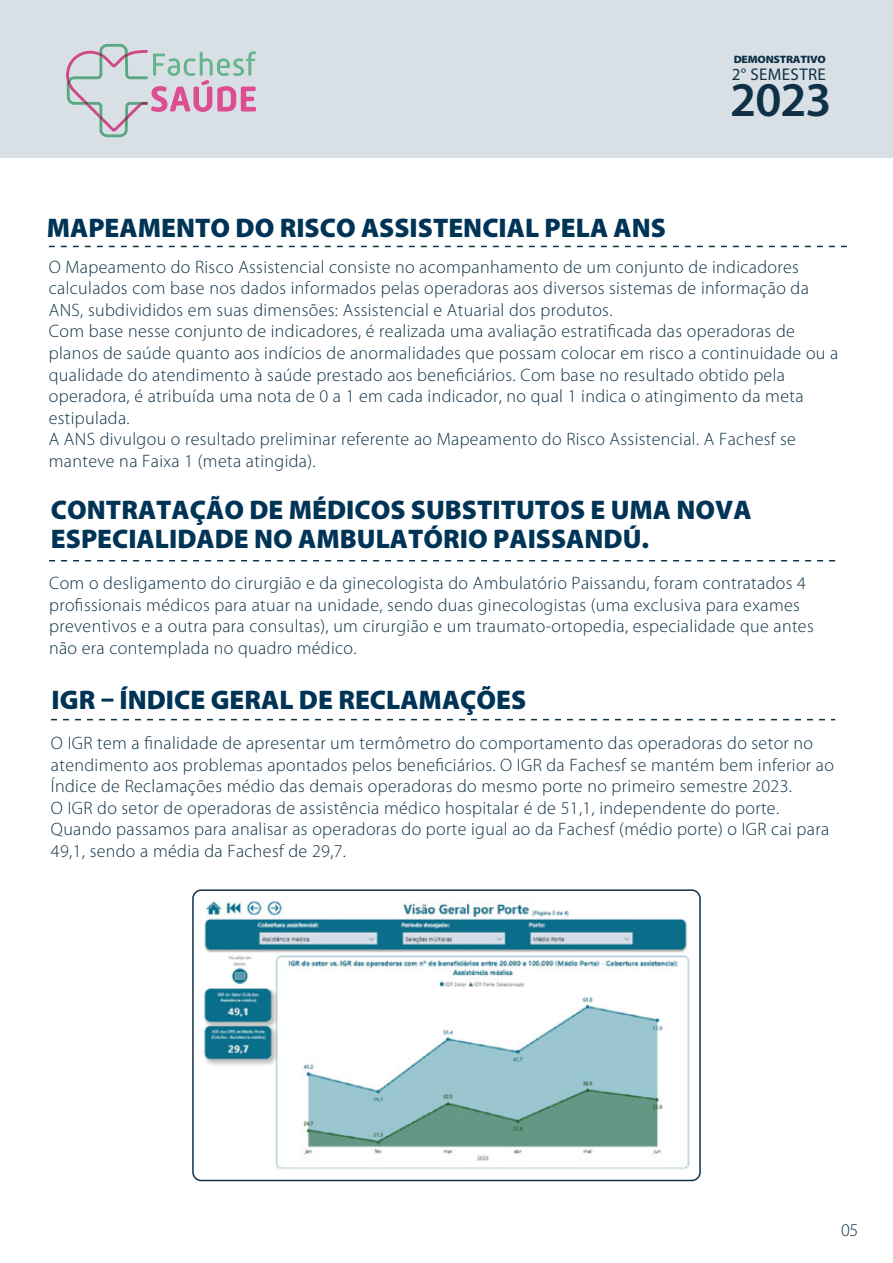
<style>
.page{position:relative;width:893px;height:1263px;background:#fff}
.page>*{position:absolute;margin:0;border:0;box-sizing:border-box;transform-origin:0 0}
.t1{font:600 48.6px "Myriad Pro";color:#0f3147}
.t2{font:900 27px/29.4px "Myriad Pro";color:#003457}
.t3{font:300 18px/21.6px "Myriad Pro";letter-spacing:.02em;color:#0f3147}
.t4{font:16.95px "Myriad Pro";letter-spacing:.02em;color:#0f3147}
.t5{font:900 10.8px "Myriad Pro";letter-spacing:-.02em;color:#0f3147;scale:1.07 1}
</style>
<div class="page">
<div style="left:0;top:0;width:893px;height:158px;background:#d9e0e5"></div>
<svg style="left:66px;top:44px;width:190px;height:93px"></svg>
<svg style="left:49px;top:560px;width:786px;height:1px"></svg>
<svg style="left:51px;top:719px;width:784px;height:1px"></svg>
<svg style="left:49px;top:246px;width:798px;height:1px"></svg>
<img style="left:203px;top:900px;width:487px;height:270px">
<div style="left:192px;top:889px;width:509px;height:292px;border:2px solid #0f3147;border-radius:8px"></div>
<h2 class="t2" style="left:47px;top:213px;width:621px">MAPEAMENTO DO RISCO ASSISTENCIAL PELA ANS</h2>
<p class="t5" style="left:734px;top:53px;width:88px">DEMONSTRATIVO</p>
<h1 class="t1" style="left:730px;top:69px;width:103px">2023</h1>
<p class="t4" style="left:732px;top:64px;width:96px">2° SEMESTRE</p>
<p class="t3" style="left:49px;top:256px;width:791px">O Mapeamento do Risco Assistencial consiste no acompanhamento de um conjunto de indicadores calculados com base nos dados informados pelas operadoras aos diversos sistemas de informação da ANS, subdivididos em suas dimensões: Assistencial e Atuarial dos produtos.<br>Com base nesse conjunto de indicadores, é realizada uma avaliação estratificada das operadoras de planos de saúde quanto aos indícios de anormalidades que possam colocar em risco a continuidade ou a qualidade do atendimento à saúde prestado aos beneficiários. Com base no resultado obtido pela operadora, é atribuída uma nota de 0 a 1 em cada indicador, no qual 1 indica o atingimento da meta estipulada.<br>A ANS divulgou o resultado preliminar referente ao Mapeamento do Risco Assistencial. A Fachesf se manteve na Faixa 1 (meta atingida).</p>
<h2 class="t2" style="left:51px;top:495px;width:702px">CONTRATAÇÃO DE MÉDICOS SUBSTITUTOS E UMA NOVA<br>ESPECIALIDADE NO AMBULATÓRIO PAISSANDÚ.</h2>
<p class="t3" style="left:49px;top:573px;width:766px">Com o desligamento do cirurgião e da ginecologista do Ambulatório Paissandu, foram contratados 4 profissionais médicos para atuar na unidade, sendo duas ginecologistas (uma exclusiva para exames preventivos e a outra para consultas), um cirurgião e um traumato-ortopedia, especialidade que antes não era contemplada no quadro médico.</p>
<h2 class="t2" style="left:52px;top:686px;width:476px">IGR ÍNDICE GERAL DE RECLAMAÇÕES</h2>
<p class="t3" style="left:51px;top:732px;width:785px">O IGR tem a finalidade de apresentar um termômetro do comportamento das operadoras do setor no atendimento aos problemas apontados pelos beneficiários. O IGR da Fachesf se mantém bem inferior ao Índice de Reclamações médio das demais operadoras do mesmo porte no primeiro semestre 2023.<br>O IGR do setor de operadoras de assistência médico hospitalar é de 51,1, independente do porte.<br>Quando passamos para analisar as operadoras do porte igual ao da Fachesf (médio porte) o IGR cai para 49,1, sendo a média da Fachesf de 29,7.</p>
<p class="t3" style="left:841px;top:1220px;width:19px">05</p>
</div>
